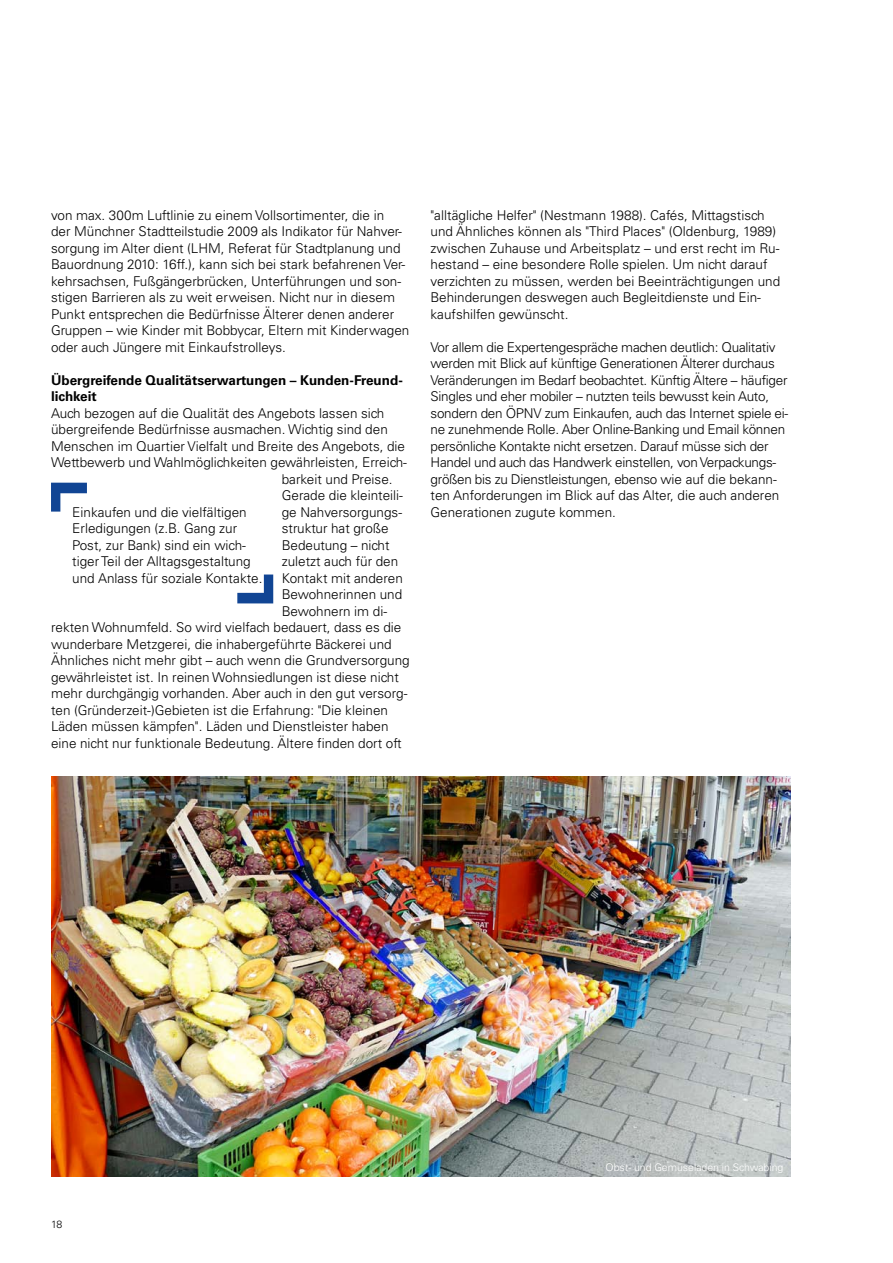
<style>
.page{position:relative;width:893px;height:1263px;background:#fff}
.page>*{position:absolute;margin:0;border:0;box-sizing:border-box;transform-origin:0 0}
.t1{font:300 13.5px/16.5px "Univers LT Std";color:#000}
.t2{font:300 13.5px/16.5px "Univers LT Std";letter-spacing:-.02em;color:#000}
.t3{font:700 13.5px/16.5px "Univers LT Std";color:#000}
.t4{font:300 10.5px "Univers LT Std";color:#fff}
.t5{font:300 10.5px "Univers LT Std";color:#000}
</style>
<div class="page">
<img style="left:51px;top:776px;width:740px;height:401px">
<svg style="left:51px;top:483px;width:36px;height:29px"></svg>
<svg style="left:237px;top:574px;width:36px;height:29px"></svg>
<p class="t1" style="left:51px;top:207px;width:360px">von max. 300m Luftlinie zu einem Vollsortimenter, die in<br>der Münchner Stadtteilstudie 2009 als Indikator für Nahver&shy;sorgung im Alter dient (LHM, Referat für Stadtplanung und Bauordnung 2010: 16ff.), kann sich bei stark befahrenen Ver&shy;kehrsachsen, Fußgängerbrücken, Unterführungen und son&shy;stigen Barrieren als zu weit erweisen. Nicht nur in diesem Punkt entsprechen die Bedürfnisse Älterer denen anderer Gruppen – wie Kinder mit Bobbycar, Eltern mit Kinderwagen oder auch Jüngere mit Einkaufstrolleys.</p>
<p class="t3" style="left:51px;top:372px;width:353px">Übergreifende Qualitätserwartungen – Kunden-Freund&shy;lichkeit</p>
<p class="t1" style="left:51px;top:405px;width:335px">Auch bezogen auf die Qualität des Angebots lassen sich</p>
<p class="t1" style="left:51px;top:421px;width:338px">übergreifende Bedürfnisse ausmachen. Wichtig sind den</p>
<p class="t1" style="left:51px;top:438px;width:356px">Menschen im Quartier Vielfalt und Breite des Angebots, die</p>
<p class="t1" style="left:51px;top:454px;width:357px">Wettbewerb und Wahlmöglichkeiten gewährleisten, Erreich-</p>
<p class="t1" style="left:282px;top:471px;width:112px">barkeit und Preise.</p>
<p class="t1" style="left:282px;top:487px;width:123px">Gerade die kleinteili-</p>
<p class="t1" style="left:282px;top:504px;width:122px">ge Nahversorgungs-</p>
<p class="t1" style="left:282px;top:520px;width:108px">struktur hat große</p>
<p class="t1" style="left:282px;top:537px;width:109px">Bedeutung – nicht</p>
<p class="t1" style="left:282px;top:553px;width:118px">zuletzt auch für den</p>
<p class="t1" style="left:282px;top:570px;width:123px">Kontakt mit anderen</p>
<p class="t1" style="left:282px;top:586px;width:122px">Bewohnerinnen und</p>
<p class="t1" style="left:282px;top:603px;width:107px">Bewohnern im di-</p>
<p class="t1" style="left:51px;top:619px;width:352px">rekten Wohnumfeld. So wird vielfach bedauert, dass es die</p>
<p class="t1" style="left:51px;top:636px;width:342px">wunderbare Metzgerei, die inhabergeführte Bäckerei und</p>
<p class="t1" style="left:51px;top:652px;width:360px">Ähnliches nicht mehr gibt – auch wenn die Grundversorgung</p>
<p class="t1" style="left:51px;top:669px;width:349px">gewährleistet ist. In reinen Wohnsiedlungen ist diese nicht</p>
<p class="t1" style="left:51px;top:685px;width:358px">mehr durchgängig vorhanden. Aber auch in den gut versorg-</p>
<p class="t1" style="left:51px;top:702px;width:339px">ten (Gründerzeit-)Gebieten ist die Erfahrung: "Die kleinen</p>
<p class="t1" style="left:51px;top:718px;width:339px">Läden müssen kämpfen". Läden und Dienstleister haben</p>
<p class="t1" style="left:51px;top:735px;width:352px">eine nicht nur funktionale Bedeutung. Ältere finden dort oft</p>
<p class="t1" style="left:72px;top:504px;width:192px">Einkaufen und die vielfältigen<br>Erledigungen (z.B. Gang zur<br>Post, zur Bank) sind ein wich&shy;tiger Teil der Alltagsgestaltung und Anlass für soziale Kontakte.</p>
<p class="t1" style="left:431px;top:207px;width:351px">"alltägliche Helfer" (Nestmann 1988). Cafés, Mittagstisch und Ähnliches können als "Third Places" (Oldenburg, 1989) zwischen Zuhause und Arbeitsplatz – und erst recht im Ru&shy;hestand – eine besondere Rolle spielen. Um nicht darauf verzichten zu müssen, werden bei Beeinträchtigungen und Behinderungen deswegen auch Begleitdienste und Ein&shy;kaufshilfen gewünscht.</p>
<p class="t2" style="left:431px;top:339px;width:359px">Vor allem die Expertengespräche machen deutlich: Qualitativ werden mit Blick auf künftige Generationen Älterer durchaus Veränderungen im Bedarf beobachtet. Künftig Ältere – häufiger Singles und eher mobiler – nutzten teils bewusst kein Auto, sondern den ÖPNV zum Einkaufen, auch das Internet spiele ei&shy;ne zunehmende Rolle. Aber Online-Banking und Email können persönliche Kontakte nicht ersetzen. Darauf müsse sich der Handel und auch das Handwerk einstellen, von Verpackungs&shy;größen bis zu Dienstleistungen, ebenso wie auf die bekann&shy;ten Anforderungen im Blick auf das Alter, die auch anderen Generationen zugute kommen.</p>
<p class="t5" style="left:51px;top:1218px;width:13px">18</p>
<p class="t4" style="left:606px;top:1160px;width:179px">Obst- und Gemüseladen in Schwabing</p>
</div>
